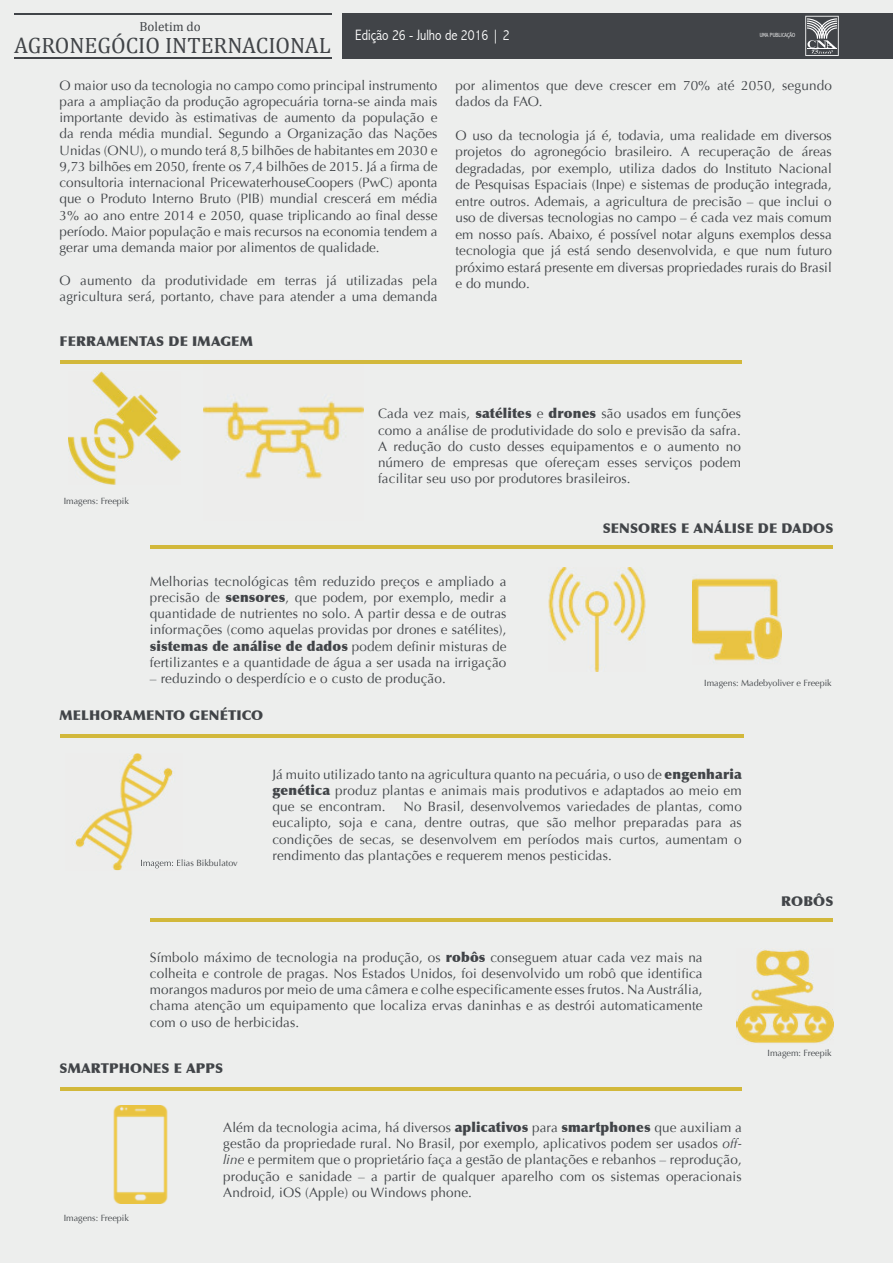
<style>
.page{position:relative;width:893px;height:1263px;background:#edeeed}
.page>*{position:absolute;margin:0;border:0;box-sizing:border-box;transform-origin:0 0}
.t1{font:22.35px "Cambria Math";color:#414448}
.t2{font:300 condensed 15px "Abadi";color:#fff}
.t3{font:13.5px/16.2px "Optima";letter-spacing:.01em;color:#414448;text-align:justify}
.t4{font:900 13.5px "Optima";letter-spacing:.01em;color:#414448}
.t5{font:13.2px "Cambria Math";color:#414448}
.t6{font:9px "Optima";color:#414448}
.t7{font:300 condensed 6px "Abadi";color:#fff}
.s1{font-weight:900}
.s2{font-style:italic}
</style>
<div class="page">
<hr style="left:14px;top:57px;width:318px;height:2px;background:#414448">
<hr style="left:14px;top:14px;width:318px;height:1px;background:#414448">
<div style="left:342px;top:13px;width:551px;height:46px;background:#414448"></div>
<svg style="left:805px;top:16px;width:34px;height:40px"></svg>
<img style="left:68px;top:371px;width:113px;height:113px">
<img style="left:203px;top:360px;width:161px;height:119px">
<hr style="left:60px;top:361px;width:682px;height:3px;background:#d2b83b">
<hr style="left:60px;top:734px;width:683px;height:4px;background:#d2b83b">
<hr style="left:60px;top:1087px;width:682px;height:4px;background:#d2b83b">
<hr style="left:150px;top:545px;width:683px;height:4px;background:#d2b83b">
<hr style="left:150px;top:918px;width:683px;height:3px;background:#d2b83b">
<img style="left:549px;top:567px;width:97px;height:105px">
<img style="left:692px;top:578px;width:90px;height:83px">
<img style="left:75px;top:753px;width:98px;height:117px">
<img style="left:141px;top:859px;width:42px;height:9px">
<img style="left:737px;top:949px;width:96px;height:95px">
<img style="left:113px;top:1105px;width:55px;height:98px">
<p class="t5" style="left:140px;top:19px;width:63px">Boletim do</p>
<p class="t2" style="left:355px;top:27px;width:156px">Edição 26 - Julho de 2016 | 2</p>
<p class="t3" style="left:60px;top:77px;width:379px">O maior uso da tecnologia no campo como principal instrumento para a ampliação da produção agropecuária torna-se ainda mais importante devido às estimativas de aumento da população e da renda média mundial. Segundo a Organização das Nações Unidas (ONU), o mundo terá 8,5 bilhões de habitantes em 2030 e 9,73 bilhões em 2050, frente os 7,4 bilhões de 2015. Já a firma de consultoria internacional PricewaterhouseCoopers (PwC) aponta que o Produto Interno Bruto (PIB) mundial crescerá em média 3% ao ano entre 2014 e 2050, quase triplicando ao final desse período. Maior população e mais recursos na economia tendem a gerar uma demanda maior por alimentos de qualidade.</p>
<p class="t3" style="left:60px;top:273px;width:379px">O aumento da produtividade em terras já utilizadas pela agricultura será, portanto, chave para atender a uma demanda</p>
<p class="t4" style="left:60px;top:333px;width:195px">FERRAMENTAS DE IMAGEM</p>
<p class="t7" style="left:760px;top:31px;width:37px">UMA PUBLICAÇÃO</p>
<h1 class="t1" style="left:14px;top:32px;width:318px">AGRONEGÓCIO INTERNACIONAL</h1>
<p class="t3" style="left:455px;top:77px;width:378px">por alimentos que deve crescer em 70% até 2050, segundo dados da FAO.</p>
<p class="t3" style="left:455px;top:127px;width:378px">O uso da tecnologia já é, todavia, uma realidade em diversos projetos do agronegócio brasileiro. A recuperação de áreas degradadas, por exemplo, utiliza dados do Instituto Nacional de Pesquisas Espaciais (Inpe) e sistemas de produção integrada, entre outros. Ademais, a agricultura de precisão – que inclui o uso de diversas tecnologias no campo – é cada vez mais comum em nosso país. Abaixo, é possível notar alguns exemplos dessa tecnologia que já está sendo desenvolvida, e que num futuro próximo estará presente em diversas propriedades rurais do Brasil e do mundo.</p>
<p class="t6" style="left:64px;top:496px;width:67px">Imagens: Freepik</p>
<p class="t3" style="left:378px;top:406px;width:364px">Cada vez mais, <span class="s1">satélites</span> e <span class="s1">drones</span> são usados em funções como a análise de produtividade do solo e previsão da safra.<br>A redução do custo desses equipamentos e o aumento no número de empresas que ofereçam esses serviços podem facilitar seu uso por produtores brasileiros.</p>
<p class="t3" style="left:150px;top:573px;width:358px">Melhorias tecnológicas têm reduzido preços e ampliado a precisão de <span class="s1">sensores</span>, que podem, por exemplo, medir a quantidade de nutrientes no solo. A partir dessa e de outras informações (como aquelas providas por drones e satélites), <span class="s1">sistemas de análise de dados</span> podem definir misturas de fertilizantes e a quantidade de água a ser usada na irrigação</p>
<p class="t3" style="left:150px;top:671px;width:297px">– reduzindo o desperdício e o custo de produção.</p>
<p class="t4" style="left:603px;top:520px;width:232px">SENSORES E ANÁLISE DE DADOS</p>
<p class="t6" style="left:704px;top:678px;width:129px">Imagens: Madebyoliver e Freepik</p>
<p class="t4" style="left:60px;top:707px;width:205px">MELHORAMENTO GENÉTICO</p>
<p class="t6" style="left:140px;top:858px;width:99px">Imagem: Elias Bikbulatov</p>
<p class="t3" style="left:272px;top:766px;width:471px">Já muito utilizado tanto na agricultura quanto na pecuária, o uso de <span class="s1">engenharia genética</span> produz plantas e animais mais produtivos e adaptados ao meio em que se encontram.</p>
<p class="t3" style="left:272px;top:799px;width:471px;text-indent:131px">No Brasil, desenvolvemos variedades de plantas, como eucalipto, soja e cana, dentre outras, que são melhor preparadas para as condições de secas, se desenvolvem em períodos mais curtos, aumentam o rendimento das plantações e requerem menos pesticidas.</p>
<p class="t3" style="left:150px;top:949px;width:554px">Símbolo máximo de tecnologia na produção, os <span class="s1">robôs</span> conseguem atuar cada vez mais na colheita e controle de pragas. Nos Estados Unidos, foi desenvolvido um robô que identifica morangos maduros por meio de uma câmera e colhe especificamente esses frutos. Na Austrália, chama atenção um equipamento que localiza ervas daninhas e as destrói automaticamente com o uso de herbicidas.</p>
<p class="t4" style="left:60px;top:1060px;width:165px">SMARTPHONES E APPS</p>
<p class="t6" style="left:64px;top:1213px;width:67px">Imagens: Freepik</p>
<p class="t3" style="left:223px;top:1119px;width:520px">Além da tecnologia acima, há diversos <span class="s1">aplicativos</span> para <span class="s1">smartphones</span> que auxiliam a gestão da propriedade rural. No Brasil, por exemplo, aplicativos podem ser usados <span class="s2">off&shy;line</span> e permitem que o proprietário faça a gestão de plantações e rebanhos – reprodução, produção e sanidade – a partir de qualquer aparelho com os sistemas operacionais Android, iOS (Apple) ou Windows phone.</p>
<p class="t4" style="left:781px;top:893px;width:54px">ROBÔS</p>
<p class="t6" style="left:768px;top:1048px;width:66px">Imagem: Freepik</p>
</div>
